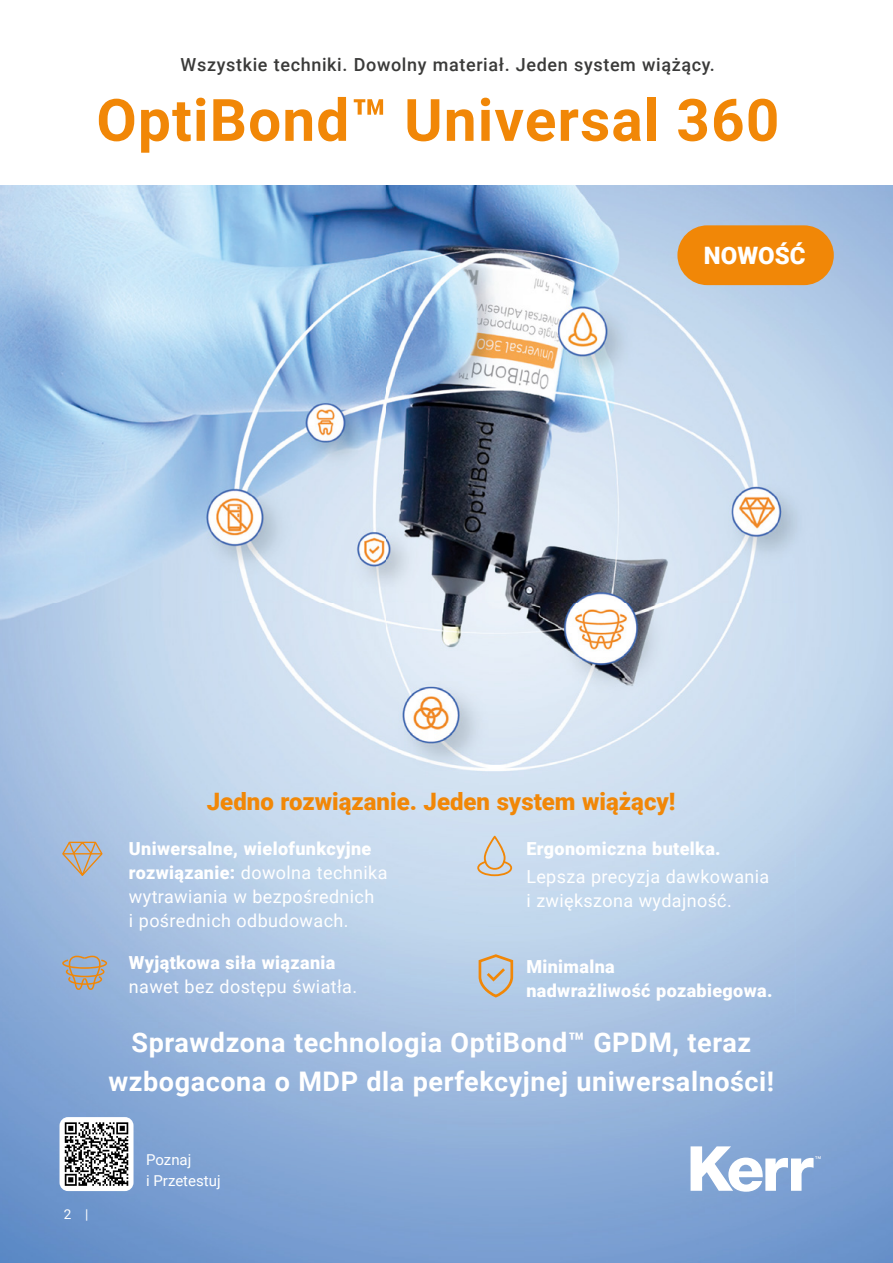
<style>
.page{position:relative;width:893px;height:1263px;background:#fff}
.page>*{position:absolute;margin:0;border:0;box-sizing:border-box;transform-origin:0 0}
.t1{font:700 58.5px "Roboto";letter-spacing:.02em;color:#f18707}
.t2{font:700 27px/39px "Roboto";letter-spacing:.02em;color:#fff;text-align:center}
.t3{font:900 24px "Roboto";color:#f18707}
.t4{font:900 24px "Roboto";color:#fff}
.t5{font:18px/24px "Roboto";letter-spacing:.02em;color:#fff}
.t6{font:900 18px/24px "Roboto";letter-spacing:.02em;color:#fff}
.t7{font:500 18px "Roboto";letter-spacing:.035em;color:#3a3a39}
.t8{font:15px/21px "Roboto";color:#fff}
.t9{font:13.5px "Roboto";color:#fff}
.s1{font-weight:900}
</style>
<div class="page">
<img style="left:0;top:185px;width:893px;height:1078px">
<div style="left:60px;top:1117px;width:74px;height:74px;background:#fff;border-radius:9px"></div>
<svg style="left:65px;top:1122px;width:63px;height:64px"></svg>
<svg style="left:62px;top:956px;width:45px;height:34px;background:#a9a6a5"></svg>
<svg style="left:477px;top:953px;width:37px;height:46px;background:#c2beb6"></svg>
<svg style="left:61px;top:840px;width:43px;height:39px;background:#b2b3b7"></svg>
<svg style="left:477px;top:836px;width:35px;height:40px"></svg>
<svg style="left:690px;top:1146px;width:131px;height:46px"></svg>
<div style="left:677px;top:225px;width:157px;height:60px;background:#f18707;border-radius:30px"></div>
<p class="t7" style="left:181px;top:52px;width:536px">Wszystkie techniki. Dowolny materiał. Jeden system wiążący.</p>
<h1 class="t1" style="left:96px;top:79px;width:684px">OptiBond™ Universal 360</h1>
<h3 class="t4" style="left:704px;top:239px;width:103px">NOWOŚĆ</h3>
<h3 class="t3" style="left:207px;top:785px;width:470px">Jedno rozwiązanie. Jeden system wiążący!</h3>
<p class="t6" style="left:526px;top:836px;width:196px">Ergonomiczna butelka.</p>
<p class="t5" style="left:526px;top:864px;width:244px">Lepsza precyzja dawkowania i zwiększona wydajność.</p>
<p class="t5" style="left:129px;top:836px;width:260px"><span class="s1">Uniwersalne, wielofunkcyjne rozwiązanie:</span> dowolna technika wytrawiania w bezpośrednich<br>i pośrednich odbudowach.</p>
<p class="t6" style="left:129px;top:950px;width:208px">Wyjątkowa siła wiązania</p>
<p class="t5" style="left:129px;top:974px;width:230px">nawet bez dostępu światła.</p>
<p class="t6" style="left:526px;top:954px;width:248px">Minimalna<br>nadwrażliwość pozabiegowa.</p>
<h2 class="t2" style="left:109px;top:1022px;width:667px">Sprawdzona technologia OptiBond™ GPDM, teraz wzbogacona o MDP dla perfekcyjnej uniwersalności!</h2>
<p class="t9" style="left:64px;top:1205px;width:26px">2 |</p>
<p class="t8" style="left:146px;top:1148px;width:76px">Poznaj<br>i Przetestuj</p>
</div>
